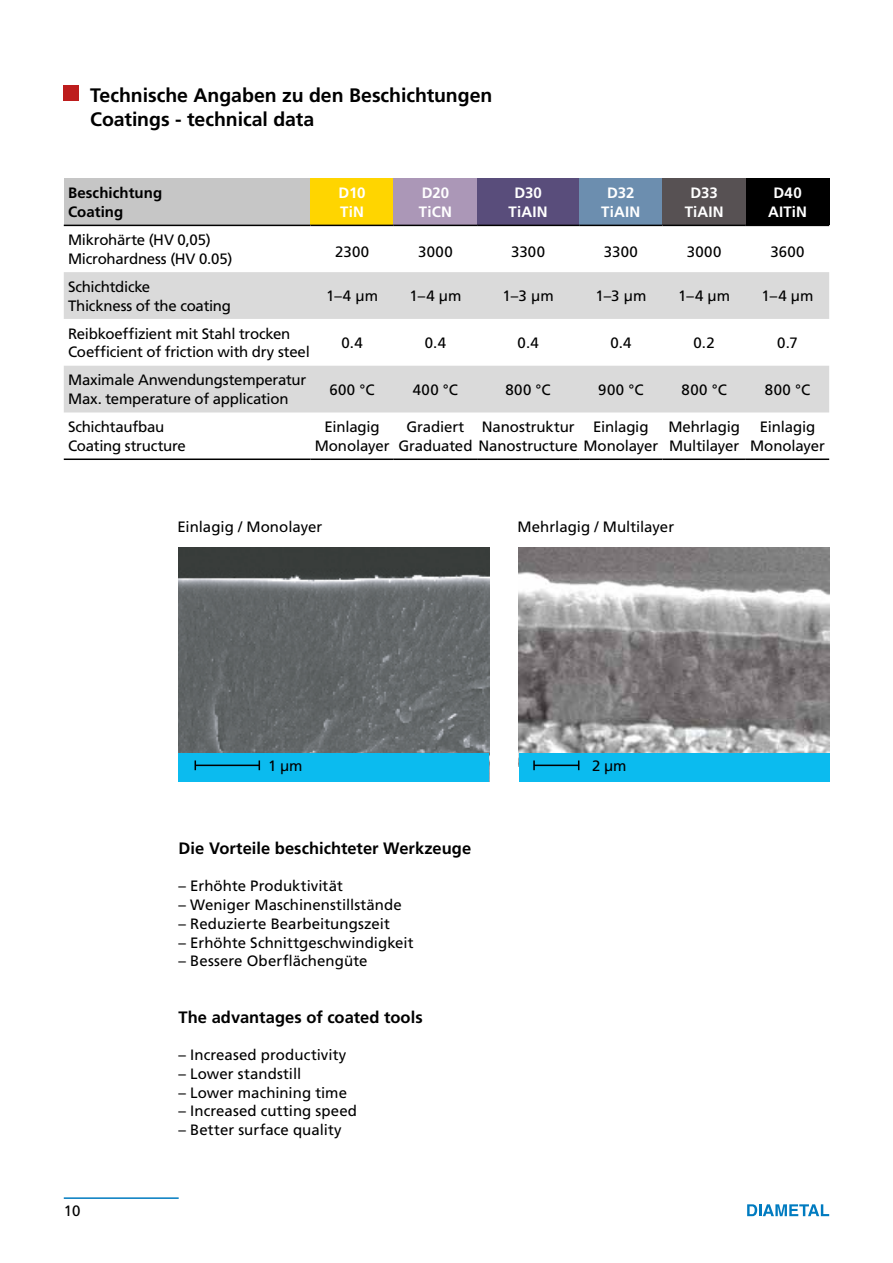
<style>
.page{position:relative;width:893px;height:1263px;background:#fff}
.page>*{position:absolute;margin:0;border:0;box-sizing:border-box;transform-origin:0 0}
.t1{font:700 19.5px/24px "Frutiger LT";color:#000}
.t2{font:700 16.5px "Frutiger LT";color:#000}
.t3{font:15px/18.8px "Frutiger LT";letter-spacing:-.005em;color:#000}
.t4{font:700 15px/18.8px "Frutiger LT";letter-spacing:.01em;color:#fff;text-align:center}
.t5{font:700 15px/18.8px "Frutiger LT";letter-spacing:.005em;color:#000}
</style>
<div class="page">
<hr style="left:64px;top:1197px;width:115px;height:2px;background:#007bc0">
<svg style="left:747px;top:1204px;width:82px;height:12px"></svg>
<img style="left:519px;top:547px;width:310px;height:206px">
<img style="left:179px;top:547px;width:310px;height:206px">
<div style="left:179px;top:753px;width:310px;height:28px;background:#0bbbef"></div>
<div style="left:519px;top:753px;width:310px;height:28px;background:#0bbbef"></div>
<div style="left:64px;top:85px;width:15px;height:15px;background:#bd1d1d"></div>
<div style="left:64px;top:179px;width:246px;height:46px;background:#c6c6c6"></div>
<div style="left:310px;top:179px;width:84px;height:46px;background:#ffd500"></div>
<div style="left:394px;top:179px;width:83px;height:46px;background:#ab97b7"></div>
<div style="left:477px;top:179px;width:102px;height:46px;background:#594d7b"></div>
<div style="left:579px;top:179px;width:83px;height:46px;background:#6c8eaf"></div>
<div style="left:662px;top:179px;width:84px;height:46px;background:#575153"></div>
<div style="left:746px;top:179px;width:83px;height:46px;background:#000"></div>
<svg style="left:64px;top:272px;width:765px;height:140px;fill:#dadada"></svg>
<hr style="left:64px;top:225px;width:246px;height:1px;background:#000">
<hr style="left:310px;top:225px;width:84px;height:1px;background:#000">
<hr style="left:394px;top:225px;width:83px;height:1px;background:#000">
<hr style="left:477px;top:225px;width:102px;height:1px;background:#000">
<hr style="left:579px;top:225px;width:83px;height:1px;background:#000">
<hr style="left:662px;top:225px;width:84px;height:1px;background:#000">
<hr style="left:746px;top:225px;width:83px;height:1px;background:#000">
<hr style="left:64px;top:458px;width:246px;height:2px;background:#000">
<hr style="left:310px;top:458px;width:84px;height:2px;background:#000">
<hr style="left:394px;top:458px;width:83px;height:2px;background:#000">
<hr style="left:477px;top:458px;width:102px;height:2px;background:#000">
<hr style="left:579px;top:458px;width:83px;height:2px;background:#000">
<hr style="left:662px;top:458px;width:84px;height:2px;background:#000">
<hr style="left:746px;top:458px;width:83px;height:2px;background:#000">
<hr style="left:195px;top:764px;width:65px;height:2px;background:#000">
<hr style="left:534px;top:764px;width:45px;height:2px;background:#000">
<svg style="left:533px;top:760px;width:2px;height:10px"></svg>
<h1 class="t1" style="left:90px;top:84px;width:404px">Technische Angaben zu den Beschichtungen<br>Coatings - technical data</h1>
<p class="t5" style="left:68px;top:184px;width:96px">Beschichtung<br>Coating</p>
<p class="t4" style="left:339px;top:184px;width:28px;text-align:left">D10<br>TiN</p>
<p class="t4" style="left:419px;top:184px;width:35px;text-align:left">D20<br>TiCN</p>
<p class="t4" style="left:509px;top:184px;width:41px">D30<br>TiAIN</p>
<p class="t4" style="left:601px;top:184px;width:41px">D32<br>TiAIN</p>
<p class="t4" style="left:685px;top:184px;width:41px">D33<br>TiAIN</p>
<p class="t4" style="left:768px;top:184px;width:41px">D40<br>AITiN</p>
<p class="t3" style="left:68px;top:230px;width:166px">Mikrohärte (HV 0,05)<br>Microhardness (HV 0.05)</p>
<p class="t3" style="left:335px;top:242px;width:36px">2300</p>
<p class="t3" style="left:418px;top:242px;width:36px">3000</p>
<p class="t3" style="left:511px;top:242px;width:35px">3300</p>
<p class="t3" style="left:604px;top:242px;width:35px">3300</p>
<p class="t3" style="left:687px;top:242px;width:36px">3000</p>
<p class="t3" style="left:770px;top:242px;width:36px">3600</p>
<p class="t3" style="left:68px;top:277px;width:165px">Schichtdicke<br>Thickness of the coating</p>
<p class="t3" style="left:326px;top:287px;width:53px">1–4 µm</p>
<p class="t3" style="left:409px;top:287px;width:53px">1–4 µm</p>
<p class="t3" style="left:503px;top:287px;width:53px">1–3 µm</p>
<p class="t3" style="left:595px;top:287px;width:53px">1–3 µm</p>
<p class="t3" style="left:678px;top:287px;width:53px">1–4 µm</p>
<p class="t3" style="left:762px;top:287px;width:53px">1–4 µm</p>
<p class="t3" style="left:68px;top:324px;width:243px">Reibkoeffizient mit Stahl trocken<br>Coefficient of friction with dry steel</p>
<p class="t3" style="left:342px;top:333px;width:23px">0.4</p>
<p class="t3" style="left:425px;top:333px;width:23px">0.4</p>
<p class="t3" style="left:518px;top:333px;width:23px">0.4</p>
<p class="t3" style="left:610px;top:333px;width:23px">0.4</p>
<p class="t3" style="left:694px;top:333px;width:23px">0.2</p>
<p class="t3" style="left:777px;top:333px;width:22px">0.7</p>
<p class="t3" style="left:68px;top:371px;width:240px">Maximale Anwendungstemperatur<br>Max. temperature of application</p>
<p class="t3" style="left:330px;top:380px;width:47px">600 °C</p>
<p class="t3" style="left:413px;top:380px;width:47px">400 °C</p>
<p class="t3" style="left:506px;top:380px;width:47px">800 °C</p>
<p class="t3" style="left:598px;top:380px;width:47px">900 °C</p>
<p class="t3" style="left:682px;top:380px;width:47px">800 °C</p>
<p class="t3" style="left:765px;top:380px;width:47px">800 °C</p>
<p class="t3" style="left:68px;top:418px;width:119px">Schichtaufbau<br>Coating structure</p>
<p class="t3" style="left:315px;top:418px;width:76px;text-align:center">Einlagig<br>Monolayer</p>
<p class="t3" style="left:398px;top:418px;width:261px;text-indent:8px">Gradiert<br>Graduated Nanostructure Monolayer</p>
<p class="t3" style="left:482px;top:418px;width:94px">Nanostruktur</p>
<p class="t3" style="left:593px;top:418px;width:57px">Einlagig</p>
<p class="t3" style="left:668px;top:418px;width:73px">Mehrlagig<br>Multilayer</p>
<p class="t3" style="left:750px;top:418px;width:76px;text-align:center">Einlagig<br>Monolayer</p>
<p class="t3" style="left:178px;top:518px;width:146px">Einlagig / Monolayer</p>
<p class="t3" style="left:517px;top:518px;width:158px">Mehrlagig / Multilayer</p>
<p class="t3" style="left:268px;top:756px;width:36px">1 µm</p>
<p class="t3" style="left:592px;top:756px;width:36px">2 µm</p>
<p class="t2" style="left:179px;top:838px;width:294px">Die Vorteile beschichteter Werkzeuge</p>
<p class="t3" style="left:179px;top:877px;width:166px">– Erhöhte Produktivität</p>
<p class="t3" style="left:179px;top:896px;width:225px">– Weniger Maschinenstillstände</p>
<p class="t3" style="left:179px;top:914px;width:213px">– Reduzierte Bearbeitungszeit</p>
<p class="t3" style="left:179px;top:933px;width:237px">– Erhöhte Schnittgeschwindigkeit</p>
<p class="t3" style="left:179px;top:952px;width:190px">– Bessere Oberflächengüte</p>
<p class="t3" style="left:64px;top:1201px;width:18px">10</p>
<p class="t2" style="left:179px;top:1007px;width:246px">The advantages of coated tools</p>
<p class="t3" style="left:179px;top:1046px;width:169px">– Increased productivity</p>
<p class="t3" style="left:179px;top:1064px;width:124px">– Lower standstill</p>
<p class="t3" style="left:179px;top:1083px;width:170px">– Lower machining time</p>
<p class="t3" style="left:179px;top:1102px;width:180px">– Increased cutting speed</p>
<p class="t3" style="left:179px;top:1121px;width:165px">– Better surface quality</p>
</div>
